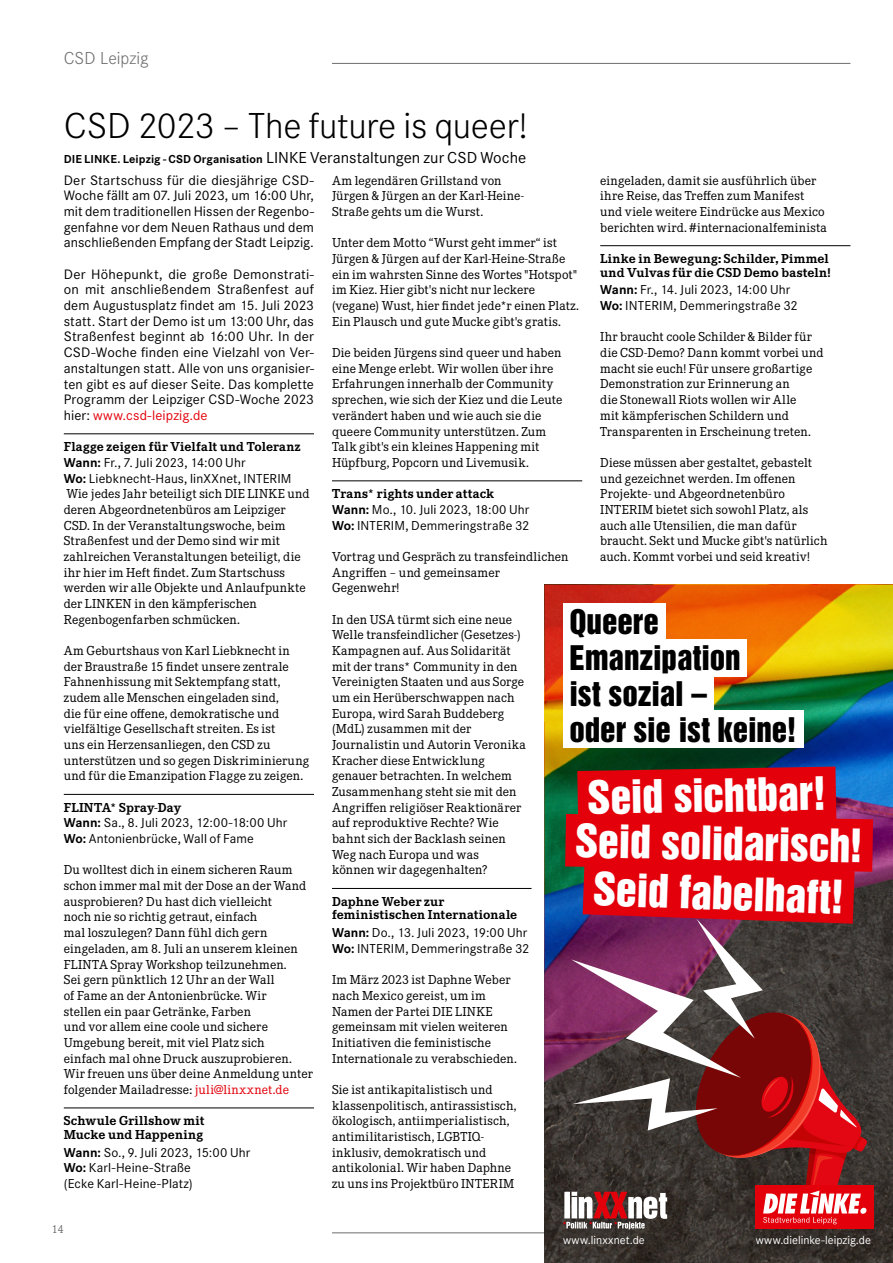
<style>
.page{position:relative;width:893px;height:1263px;background:#fff}
.page>*{position:absolute;margin:0;border:0;box-sizing:border-box;transform-origin:0 0}
.t1{font:42.15px "Helvetica Inserat LT Std";color:#fff}
.t2{font:300 37.5px "Corporate S Pro";letter-spacing:-.005em;color:#000}
.t3{font:31.05px/35.8px "Helvetica Inserat LT Std";letter-spacing:-.005em;color:#000}
.t4{font:300 18px "Corporate S Pro";color:#6e6e6e}
.t5{font:14.25px/15.8px "Corporate S Pro";letter-spacing:.005em;color:#000;text-align:justify;scale:1.04 1}
.t6{font:13.5px/15.6px "Corporate E";letter-spacing:.01em;color:#000}
.t7{font:13.5px/15.6px "Corporate S";letter-spacing:.01em;color:#000}
.t8{font:700 13.5px/13.5px "Corporate E";letter-spacing:.015em;color:#000}
.t9{font:12.15px "Corporate S Pro";color:#fff}
.t10{font:700 12px "Corporate S Pro";letter-spacing:.01em;color:#000}
.t11{font:12px "Corporate E";color:#6e6e6e}
.s1{font-weight:400;font-size:16.5px}
.s2{color:#e3000b}
.s3{font-weight:700}
</style>
<div class="page">
<hr style="left:332px;top:63px;width:518px;height:1px;background:#6e6e6e">
<hr style="left:332px;top:1232px;width:518px;height:1px;background:#6e6e6e">
<hr style="left:64px;top:433px;width:250px;height:1px;background:#000">
<hr style="left:64px;top:794px;width:250px;height:1px;background:#000">
<hr style="left:64px;top:1107px;width:250px;height:1px;background:#000">
<hr style="left:332px;top:480px;width:250px;height:1px;background:#000">
<hr style="left:332px;top:888px;width:199px;height:1px;background:#000">
<hr style="left:600px;top:245px;width:250px;height:1px;background:#000">
<img style="left:544px;top:584px;width:349px;height:679px">
<div style="left:563px;top:603px;width:102px;height:38px;background:#fff"></div>
<div style="left:563px;top:639px;width:184px;height:37px;background:#fff"></div>
<div style="left:563px;top:675px;width:150px;height:37px;background:#fff"></div>
<div style="left:563px;top:711px;width:240px;height:37px;background:#fff"></div>
<svg style="left:563px;top:766px;width:310px;height:463px;background:#902d36"></svg>
<h3 class="t4" style="left:64px;top:45px;width:86px">CSD Leipzig</h3>
<h2 class="t2" style="left:64px;top:99px;width:466px">CSD 2023 – The future is queer!</h2>
<p class="t10" style="left:64px;top:150px;width:464px">DIE LINKE. Leipzig - CSD Organisation <span class="s1">LINKE Veranstaltungen zur CSD Woche</span></p>
<p class="t5" style="left:64px;top:171px;width:242px">Der Startschuss für die diesjährige CSD-Woche fällt am 07. Juli 2023, um 16:00 Uhr, mit dem traditionellen Hissen der Regenbo&shy;genfahne vor dem Neuen Rathaus und dem anschließenden Empfang der Stadt Leipzig.</p>
<p class="t5" style="left:64px;top:265px;width:242px">Der Höhepunkt, die große Demonstrati&shy;on mit anschließendem Straßenfest auf dem Augustusplatz findet am 15. Juli 2023 statt. Start der Demo ist um 13:00 Uhr, das Straßenfest beginnt ab 16:00 Uhr. In der CSD-Woche finden eine Vielzahl von Ver&shy;anstaltungen statt. Alle von uns organisier&shy;ten gibt es auf dieser Seite. Das komplette Programm der Leipziger CSD-Woche 2023 hier: <span class="s2">www.csd-leipzig.de</span></p>
<p class="t8" style="left:64px;top:440px;width:238px">Flagge zeigen für Vielfalt und Toleranz</p>
<p class="t7" style="left:64px;top:454px;width:229px"><span class="s3">Wann:</span> Fr., 7. Juli 2023, 14:00 Uhr<br><span class="s3">Wo:</span> Liebknecht-Haus, linXXnet, INTERIM</p>
<p class="t6" style="left:64px;top:486px;width:247px">Wie jedes Jahr beteiligt sich DIE LINKE und deren Abgeordnetenbüros am Leipziger CSD. In der Veranstaltungswoche, beim Straßenfest und der Demo sind wir mit zahlreichen Veranstaltungen beteiligt, die ihr hier im Heft findet. Zum Startschuss werden wir alle Objekte und Anlaufpunkte der LINKEN in den kämpferischen Regenbogenfarben schmücken.</p>
<p class="t6" style="left:64px;top:642px;width:247px">Am Geburtshaus von Karl Liebknecht in der Braustraße 15 findet unsere zentrale Fahnenhissung mit Sektempfang statt, zudem alle Menschen eingeladen sind,<br>die für eine offene, demokratische und vielfältige Gesellschaft streiten. Es ist<br>uns ein Herzensanliegen, den CSD zu unterstützen und so gegen Diskriminierung und für die Emanzipation Flagge zu zeigen.</p>
<p class="t8" style="left:64px;top:800px;width:119px">FLINTA* Spray-Day</p>
<p class="t7" style="left:64px;top:815px;width:225px"><span class="s3">Wann:</span> Sa., 8. Juli 2023, 12:00-18:00 Uhr<br><span class="s3">Wo:</span> Antonienbrücke, Wall of Fame</p>
<p class="t6" style="left:64px;top:862px;width:251px">Du wolltest dich in einem sicheren Raum schon immer mal mit der Dose an der Wand ausprobieren? Du hast dich vielleicht<br>noch nie so richtig getraut, einfach<br>mal loszulegen? Dann fühl dich gern eingeladen, am 8. Juli an unserem kleinen FLINTA Spray Workshop teilzunehmen.<br>Sei gern pünktlich 12 Uhr an der Wall<br>of Fame an der Antonienbrücke. Wir<br>stellen ein paar Getränke, Farben<br>und vor allem eine coole und sichere Umgebung bereit, mit viel Platz sich<br>einfach mal ohne Druck auszuprobieren.<br>Wir freuen uns über deine Anmeldung unter folgender Mailadresse: <span class="s2">juli@linxxnet.de</span></p>
<p class="t8" style="left:64px;top:1113px;width:142px">Schwule Grillshow mit<br>Mucke und Happening</p>
<p class="t7" style="left:64px;top:1144px;width:188px"><span class="s3">Wann:</span> So., 9. Juli 2023, 15:00 Uhr<br><span class="s3">Wo:</span> Karl-Heine-Straße<br>(Ecke Karl-Heine-Platz)</p>
<p class="t6" style="left:332px;top:172px;width:193px">Am legendären Grillstand von<br>Jürgen &amp; Jürgen an der Karl-Heine-<br>Straße gehts um die Wurst.</p>
<p class="t6" style="left:332px;top:235px;width:249px">Unter dem Motto “Wurst geht immer“ ist Jürgen &amp; Jürgen auf der Karl-Heine-Straße ein im wahrsten Sinne des Wortes "Hotspot" im Kiez. Hier gibt's nicht nur leckere (vegane) Wust, hier findet jede*r einen Platz.<br>Ein Plausch und gute Mucke gibt's gratis.</p>
<p class="t6" style="left:332px;top:345px;width:232px">Die beiden Jürgens sind queer und haben eine Menge erlebt. Wir wollen über ihre Erfahrungen innerhalb der Community sprechen, wie sich der Kiez und die Leute verändert haben und wie auch sie die queere Community unterstützen. Zum Talk gibt's ein kleines Happening mit Hüpfburg, Popcorn und Livemusik.</p>
<p class="t8" style="left:332px;top:487px;width:164px">Trans* rights under attack</p>
<p class="t7" style="left:332px;top:501px;width:199px"><span class="s3">Wann:</span> Mo., 10. Juli 2023, 18:00 Uhr<br><span class="s3">Wo:</span> INTERIM, Demmeringstraße 32</p>
<p class="t6" style="left:332px;top:548px;width:238px">Vortrag und Gespräch zu transfeindlichen<br>Angriffen – und gemeinsamer<br>Gegenwehr!</p>
<p class="t6" style="left:332px;top:611px;width:195px">In den USA türmt sich eine neue<br>Welle transfeindlicher (Gesetzes-)<br>Kampagnen auf. Aus Solidarität mit der trans* Community in den<br>Vereinigten Staaten und aus Sorge um ein Herüberschwappen nach<br>Europa, wird Sarah Buddeberg (MdL) zusammen mit der<br>Journalistin und Autorin Veronika<br>Kracher diese Entwicklung genauer betrachten. In welchem<br>Zusammenhang steht sie mit den<br>Angriffen religiöser Reaktionärer auf reproduktive Rechte? Wie bahnt sich der Backlash seinen<br>Weg nach Europa und was<br>können wir dagegenhalten?</p>
<p class="t8" style="left:332px;top:894px;width:187px">Daphne Weber zur feministischen Internationale</p>
<p class="t7" style="left:332px;top:924px;width:199px"><span class="s3">Wann:</span> Do., 13. Juli 2023, 19:00 Uhr<br><span class="s3">Wo:</span> INTERIM, Demmeringstraße 32</p>
<p class="t6" style="left:332px;top:971px;width:186px">Im März 2023 ist Daphne Weber nach Mexico gereist, um im<br>Namen der Partei DIE LINKE gemeinsam mit vielen weiteren<br>Initiativen die feministische<br>Internationale zu verabschieden.</p>
<p class="t6" style="left:332px;top:1081px;width:186px">Sie ist antikapitalistisch und klassenpolitisch, antirassistisch, ökologisch, antiimperialistisch, antimilitaristisch, LGBTIQ&shy;inklusiv, demokratisch und antikolonial. Wir haben Daphne zu uns ins Projektbüro INTERIM</p>
<p class="t6" style="left:600px;top:172px;width:228px">eingeladen, damit sie ausführlich über ihre Reise, das Treffen zum Manifest und viele weitere Eindrücke aus Mexico berichten wird. #internacionalfeminista</p>
<p class="t8" style="left:600px;top:251px;width:232px">Linke in Bewegung: Schilder, Pimmel und Vulvas für die CSD Demo basteln!</p>
<p class="t7" style="left:600px;top:282px;width:199px"><span class="s3">Wann:</span> Fr., 14. Juli 2023, 14:00 Uhr<br><span class="s3">Wo:</span> INTERIM, Demmeringstraße 32</p>
<p class="t6" style="left:600px;top:329px;width:225px">Ihr braucht coole Schilder &amp; Bilder für die CSD-Demo? Dann kommt vorbei und macht sie euch! Für unsere großartige Demonstration zur Erinnerung an<br>die Stonewall Riots wollen wir Alle<br>mit kämpferischen Schildern und Transparenten in Erscheinung treten.</p>
<p class="t6" style="left:600px;top:454px;width:229px">Diese müssen aber gestaltet, gebastelt und gezeichnet werden. Im offenen Projekte- und Abgeordnetenbüro INTERIM bietet sich sowohl Platz, als auch alle Utensilien, die man dafür braucht. Sekt und Mucke gibt's natürlich auch. Kommt vorbei und seid kreativ!</p>
<h3 class="t3" style="left:569px;top:605px;width:229px">Queere<br>Emanzipation<br>ist sozial –<br>oder sie ist keine!</h3>
<h1 class="t1" style="left:587px;top:772px;width:241px;rotate:-1deg">Seid sichtbar!</h1>
<h1 class="t1" style="left:575px;top:815px;width:290px;rotate:1deg">Seid solidarisch!</h1>
<h1 class="t1" style="left:594px;top:863px;width:253px;rotate:2deg">Seid fabelhaft!</h1>
<p class="t11" style="left:52px;top:1222px;width:14px">14</p>
<p class="t9" style="left:563px;top:1231px;width:83px">www.linxxnet.de</p>
<p class="t9" style="left:756px;top:1231px;width:117px">www.dielinke-leipzig.de</p>
</div>
